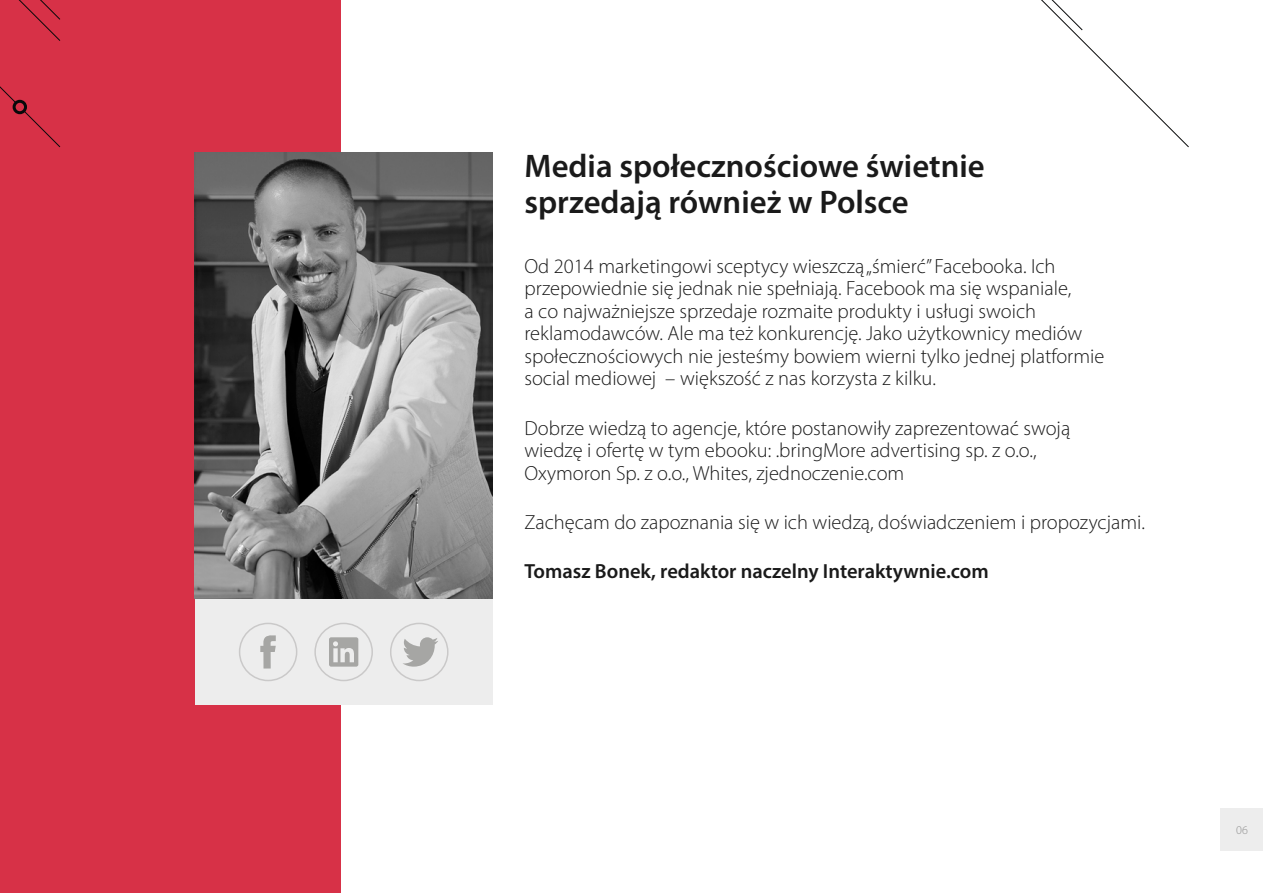
<style>
.page{position:relative;width:1263px;height:893px;background:#fff}
.page>*{position:absolute;margin:0;border:0;box-sizing:border-box;transform-origin:0 0}
.t1{font:600 32.7px/36.9px "Myriad Pro";color:#1a1a1a}
.t2{font:300 20.4px/22.5px "Myriad Pro";color:#1a1a1a}
.t3{font:600 20.4px "Myriad Pro";color:#1a1a1a}
.t4{font:300 12px "Myriad Pro";color:#929292}
</style>
<div class="page">
<div style="left:0;top:0;width:340px;height:893px;background:#d73147"></div>
<div style="left:1220px;top:809px;width:43px;height:42px;background:#ededed"></div>
<div style="left:13px;top:100px;width:14px;height:14px;border:3px solid #08090a;border-radius:50%"></div>
<svg style="left:1041px;top:0;width:148px;height:148px"></svg>
<svg style="left:0;top:0;width:61px;height:104px"></svg>
<svg style="left:23px;top:110px;width:38px;height:38px"></svg>
<div style="left:195px;top:599px;width:298px;height:106px;background:#ededed"></div>
<div style="left:239px;top:623px;width:58px;height:58px;border:2px solid #cac9c9;border-radius:50%"></div>
<svg style="left:260px;top:635px;width:16px;height:33px"></svg>
<div style="left:390px;top:623px;width:59px;height:58px;border:2px solid #cac9c9;border-radius:50%"></div>
<svg style="left:403px;top:637px;width:35px;height:30px"></svg>
<div style="left:314px;top:623px;width:59px;height:58px;border:2px solid #cac9c9;border-radius:50%"></div>
<svg style="left:329px;top:637px;width:29px;height:30px"></svg>
<img style="left:195px;top:152px;width:298px;height:447px">
<h1 class="t1" style="left:524px;top:146px;width:462px">Media społecznościowe świetnie sprzedają również w Polsce</h1>
<p class="t2" style="left:524px;top:255px;width:581px">Od 2014 marketingowi sceptycy wieszczą „śmierć” Facebooka. Ich przepowiednie się jednak nie spełniają. Facebook ma się wspaniale,<br>a co najważniejsze sprzedaje rozmaite produkty i usługi swoich reklamodawców. Ale ma też konkurencję. Jako użytkownicy mediów społecznościowych nie jesteśmy bowiem wierni tylko jednej platformie social mediowej – większość z nas korzysta z kilku.</p>
<p class="t2" style="left:524px;top:416px;width:547px">Dobrze wiedzą to agencje, które postanowiły zaprezentować swoją wiedzę i ofertę w tym ebooku: .bringMore advertising sp. z o.o.,<br>Oxymoron Sp. z o.o., Whites, zjednoczenie.com</p>
<p class="t2" style="left:524px;top:510px;width:622px">Zachęcam do zapoznania się w ich wiedzą, doświadczeniem i propozycjami.</p>
<p class="t3" style="left:524px;top:558px;width:466px">Tomasz Bonek, redaktor naczelny Interaktywnie.com</p>
<p class="t4" style="left:1236px;top:823px;width:13px">06</p>
</div>
